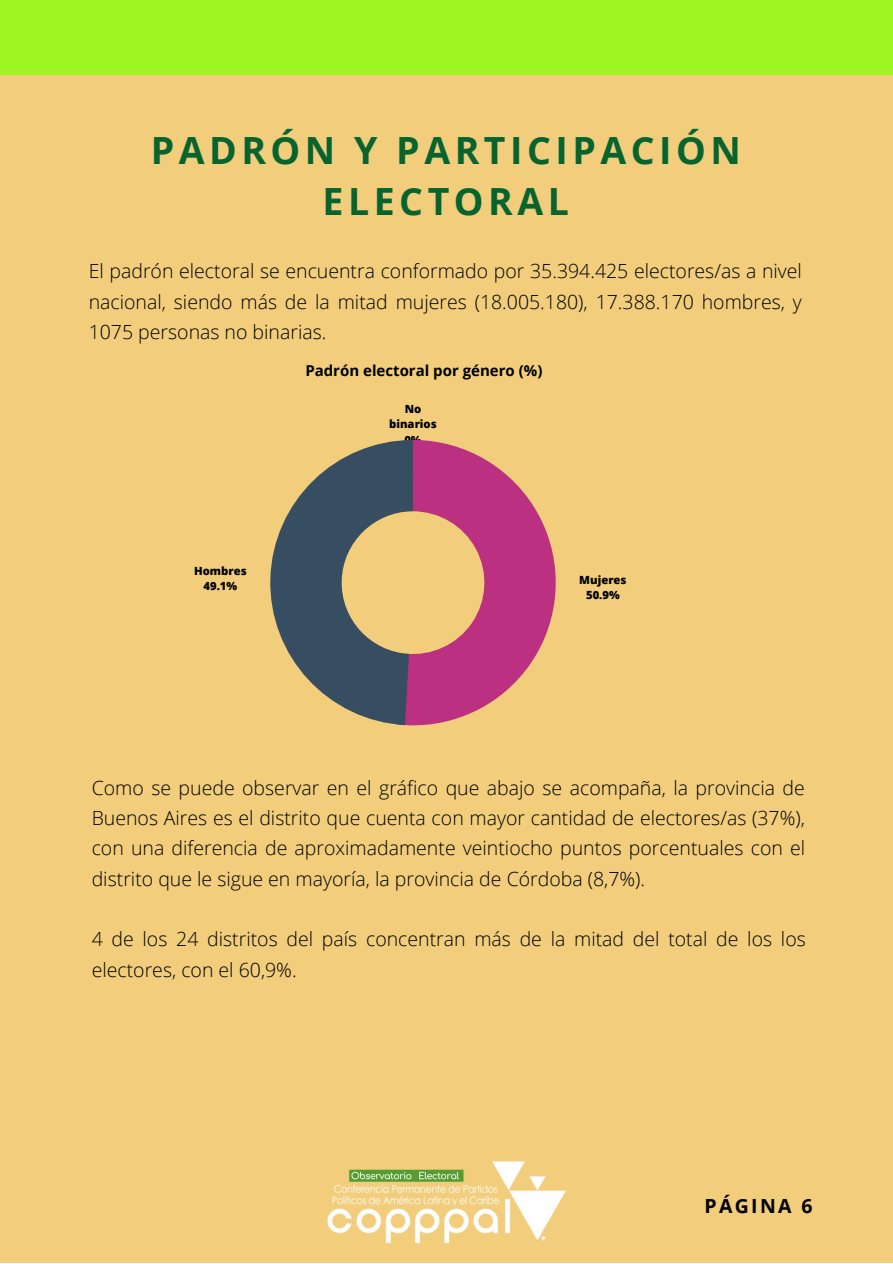
<style>
.page{position:relative;width:893px;height:1264px;background:#fff}
.page>*{position:absolute;margin:0;border:0;box-sizing:border-box;transform-origin:0 0}
.t1{font:700 37.5px/51.8px "Open Sans";letter-spacing:.12em;color:#07642f;text-align:center}
.t2{font:300 19.5px/30.3px "Open Sans";color:#000;text-align:justify}
.t3{font:700 19.5px "Open Sans";letter-spacing:.12em;color:#000}
.t4{font:700 15px "Open Sans";color:#000}
.t5{font:800 11.25px/15.3px "Open Sans";color:#000;text-align:center}
</style>
<div class="page">
<div style="left:0;top:0;width:892px;height:1262px;background:#f1cd7c"></div>
<div style="left:0;top:0;width:892px;height:74px;background:#9cf422"></div>
<svg style="left:270px;top:440px;width:285px;height:285px"></svg>
<img style="left:327px;top:1161px;width:239px;height:83px">
<p class="t1" style="left:151px;top:123px;width:591px">PADRÓN Y PARTICIPACIÓN<br>ELECTORAL</p>
<p class="t2" style="left:89px;top:255px;width:714px">El padrón electoral se encuentra conformado por 35.394.425 electores/as a nivel nacional, siendo más de la mitad mujeres (18.005.180), 17.388.170 hombres, y 1075 personas no binarias.</p>
<p class="t4" style="left:305px;top:360px;width:238px">Padrón electoral por género (%)</p>
<p class="t5" style="left:194px;top:562px;width:54px">Hombres</p>
<p class="t5" style="left:203px;top:578px;width:35px">49.1%</p>
<p class="t5" style="left:389px;top:401px;width:49px">No binarios</p>
<p class="t5" style="left:404px;top:431px;width:19px">0%</p>
<p class="t5" style="left:579px;top:572px;width:49px">Mujeres</p>
<p class="t5" style="left:586px;top:587px;width:35px">50.9%</p>
<p class="t2" style="left:92px;top:771px;width:715px">Como se puede observar en el gráfico que abajo se acompaña, la provincia de Buenos Aires es el distrito que cuenta con mayor cantidad de electores/as (37%), con una diferencia de aproximadamente veintiocho puntos porcentuales con el distrito que le sigue en mayoría, la provincia de Córdoba (8,7%).</p>
<p class="t2" style="left:92px;top:923px;width:715px">4 de los 24 distritos del país concentran más de la mitad del total de los los electores, con el 60,9%.</p>
<p class="t3" style="left:704px;top:1192px;width:110px">PÁGINA 6</p>
</div>
